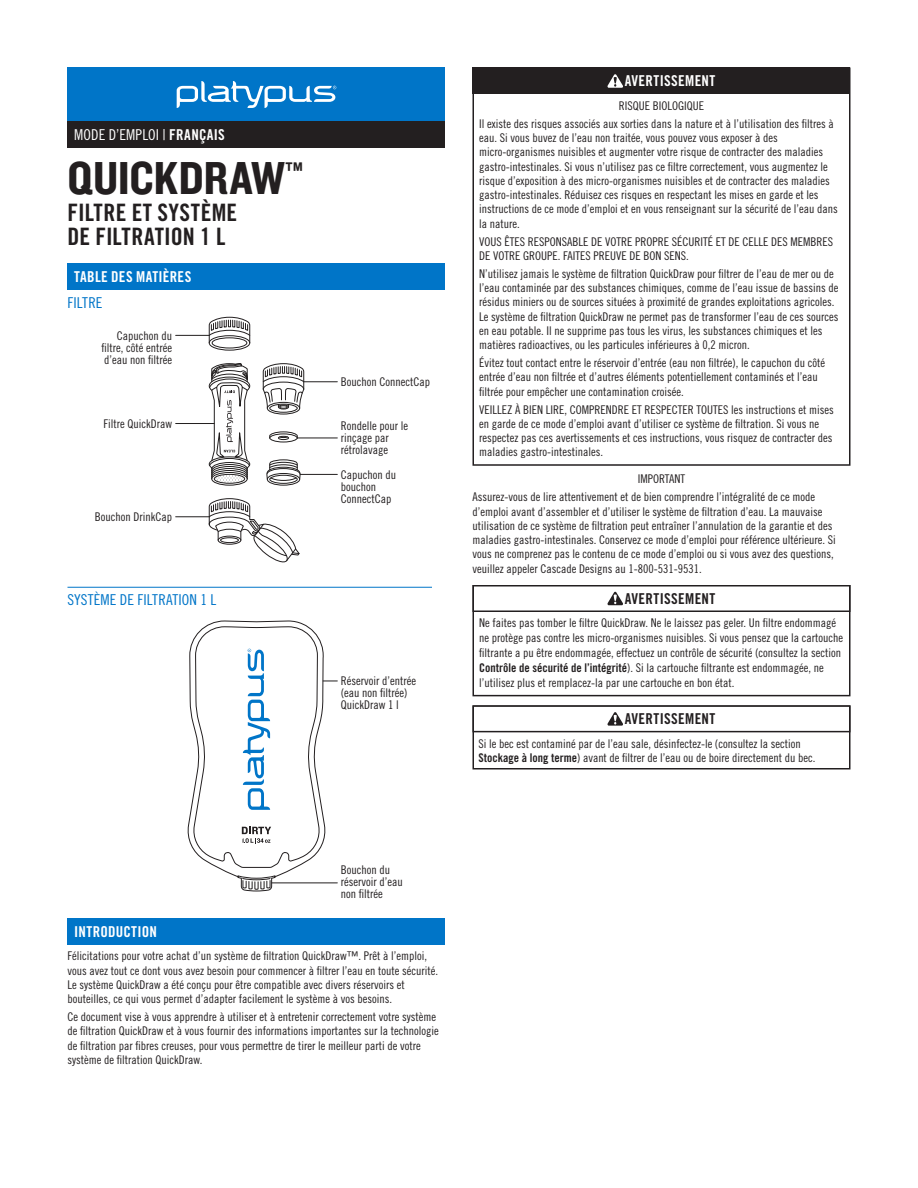
<style>
.page{position:relative;width:918px;height:1188px;background:#fff}
.page>*{position:absolute;margin:0;border:0;box-sizing:border-box;transform-origin:0 0}
.t1{font:48px "Knockout 50 Welterweight";color:#231f20}
.t2{font:24px/24px "Trade Gothic LT Std Bd Cn 20";letter-spacing:.005em;color:#231f20}
.t3{font:15px "Trade Gothic LT Std Bd Cn 20";letter-spacing:.02em;color:#fff}
.t4{font:15px "Trade Gothic LT Std Cn 18";letter-spacing:.01em;color:#0075c8}
.t5{font:15px "Trade Gothic LT Std Bd Cn 20";letter-spacing:.02em;color:#231f20}
.t6{font:15px "Trade Gothic LT Std Cn 18";letter-spacing:.01em;color:#fff}
.t7{font:12px/14.2px "Trade Gothic LT Std Cn 18";color:#231f20}
.s1{font-family:"Trade Gothic LT Std Bd Cn 20"}
</style>
<div class="page">
<svg style="left:208px;top:316px;width:42px;height:28px"></svg>
<div style="left:209px;top:335px;width:41px;height:16px;border:1px solid #231f20;border-radius:50%"></div>
<div style="left:212px;top:338px;width:35px;height:10px;border:1px solid #231f20;border-radius:50%"></div>
<div style="left:267px;top:473px;width:33px;height:13px;border:1px solid #221f1f;border-radius:50%"></div>
<div style="left:270px;top:475px;width:27px;height:9px;border:1px solid #221f1f;border-radius:50%"></div>
<svg style="left:266px;top:459px;width:35px;height:22px"></svg>
<div style="left:278px;top:436px;width:11px;height:4px;border:1px solid #221f1f;border-radius:50%"></div>
<div style="left:269px;top:434px;width:29px;height:8px;border:1px solid #221f1f;border-radius:50%"></div>
<svg style="left:269px;top:431px;width:29px;height:8px"></svg>
<div style="left:267px;top:402px;width:33px;height:12px;border:1px solid #221f1f;border-radius:50%"></div>
<div style="left:270px;top:404px;width:27px;height:8px;border:1px solid #221f1f;border-radius:50%"></div>
<svg style="left:263px;top:363px;width:41px;height:46px"></svg>
<div style="left:211px;top:472px;width:37px;height:14px;border:1px solid #221f1f;border-radius:50%"></div>
<div style="left:214px;top:474px;width:31px;height:9px;border:1px solid #221f1f;border-radius:50%"></div>
<svg style="left:209px;top:363px;width:42px;height:117px"></svg>
<hr style="left:304px;top:381px;width:33px;height:1px;background:#221f1f">
<hr style="left:300px;top:474px;width:37px;height:1px;background:#221f1f">
<hr style="left:297px;top:438px;width:40px;height:1px;background:#221f1f">
<hr style="left:176px;top:423px;width:38px;height:1px;background:#221f1f">
<hr style="left:176px;top:516px;width:33px;height:1px;background:#221f1f">
<hr style="left:176px;top:335px;width:33px;height:1px;background:#221f1f">
<svg style="left:186px;top:498px;width:151px;height:394px"></svg>
<hr style="left:272px;top:883px;width:65px;height:1px;background:#221f1f">
<div style="left:68px;top:68px;width:378px;height:54px;background:#0075c8"></div>
<svg style="left:177px;top:81px;width:159px;height:27px"></svg>
<div style="left:68px;top:122px;width:378px;height:26px;background:#231f20"></div>
<div style="left:68px;top:918px;width:378px;height:27px;background:#0075c8"></div>
<div style="left:68px;top:263px;width:378px;height:27px;background:#0075c8"></div>
<hr style="left:68px;top:587px;width:364px;height:1px;background:#0075c8">
<svg style="left:472px;top:68px;width:378px;height:398px"></svg>
<svg style="left:608px;top:74px;width:15px;height:14px"></svg>
<svg style="left:472px;top:585px;width:378px;height:111px"></svg>
<svg style="left:472px;top:705px;width:378px;height:65px"></svg>
<p class="t6" style="left:74px;top:126px;width:152px">MODE D’EMPLOI | <span class="s1">FRANÇAIS</span></p>
<h1 class="t1" style="left:68px;top:146px;width:238px">QUICKDRAW<sup>™</sup></h1>
<h2 class="t2" style="left:68px;top:200px;width:171px">FILTRE ET SYSTÈME<br>DE FILTRATION 1 L</h2>
<p class="t3" style="left:74px;top:268px;width:119px">TABLE DES MATIÈRES</p>
<p class="t4" style="left:68px;top:294px;width:36px">FILTRE</p>
<p class="t7" style="left:102px;top:329px;width:72px;line-height:12px;text-align:justify;text-indent:15px">Capuchon du filtre, côté entrée d’eau non filtrée</p>
<p class="t7" style="left:104px;top:416px;width:70px">Filtre QuickDraw</p>
<p class="t7" style="left:95px;top:510px;width:79px">Bouchon DrinkCap</p>
<p class="t4" style="left:68px;top:591px;width:150px">SYSTÈME DE FILTRATION 1 L</p>
<p class="t7" style="left:341px;top:375px;width:91px">Bouchon ConnectCap</p>
<p class="t7" style="left:341px;top:420px;width:69px;line-height:12px">Rondelle pour le rinçage par rétrolavage</p>
<p class="t7" style="left:341px;top:468px;width:57px;line-height:12px">Capuchon du bouchon<br>ConnectCap</p>
<p class="t7" style="left:341px;top:675px;width:77px;line-height:12px">Réservoir d’entrée (eau non filtrée)<br>QuickDraw 1 l</p>
<p class="t3" style="left:625px;top:72px;width:92px">AVERTISSEMENT</p>
<p class="t7" style="left:479px;top:97px;width:356px;line-height:18px;text-indent:140px">RISQUE BIOLOGIQUE<br>Il existe des risques associés aux sorties dans la nature et à l’utilisation des filtres à</p>
<p class="t7" style="left:479px;top:131px;width:360px">eau. Si vous buvez de l’eau non traitée, vous pouvez vous exposer à des micro-organismes nuisibles et augmenter votre risque de contracter des maladies gastro-intestinales. Si vous n’utilisez pas ce filtre correctement, vous augmentez le risque d’exposition à des micro-organismes nuisibles et de contracter des maladies gastro-intestinales. Réduisez ces risques en respectant les mises en garde et les instructions de ce mode d’emploi et en vous renseignant sur la sécurité de l’eau dans la nature.</p>
<p class="t7" style="left:479px;top:234px;width:355px">VOUS ÊTES RESPONSABLE DE VOTRE PROPRE SÉCURITÉ ET DE CELLE DES MEMBRES<br>DE VOTRE GROUPE. FAITES PREUVE DE BON SENS.</p>
<p class="t7" style="left:479px;top:266px;width:361px">N’utilisez jamais le système de filtration QuickDraw pour filtrer de l’eau de mer ou de l’eau contaminée par des substances chimiques, comme de l’eau issue de bassins de résidus miniers ou de sources situées à proximité de grandes exploitations agricoles.<br>Le système de filtration QuickDraw ne permet pas de transformer l’eau de ces sources en eau potable. Il ne supprime pas tous les virus, les substances chimiques et les matières radioactives, ou les particules inférieures à 0,2 micron.</p>
<p class="t7" style="left:479px;top:356px;width:347px">Évitez tout contact entre le réservoir d’entrée (eau non filtrée), le capuchon du côté entrée d’eau non filtrée et d’autres éléments potentiellement contaminés et l’eau filtrée pour empêcher une contamination croisée.</p>
<p class="t7" style="left:479px;top:402px;width:356px">VEILLEZ À BIEN LIRE, COMPRENDRE ET RESPECTER TOUTES les instructions et mises en garde de ce mode d’emploi avant d’utiliser ce système de filtration. Si vous ne respectez pas ces avertissements et ces instructions, vous risquez de contracter des maladies gastro-intestinales.</p>
<p class="t7" style="left:473px;top:470px;width:344px;line-height:18px;text-indent:165px">IMPORTANT<br>Assurez-vous de lire attentivement et de bien comprendre l’intégralité de ce mode</p>
<p class="t7" style="left:473px;top:504px;width:365px">d’emploi avant d’assembler et d’utiliser le système de filtration d’eau. La mauvaise utilisation de ce système de filtration peut entraîner l’annulation de la garantie et des maladies gastro-intestinales. Conservez ce mode d’emploi pour référence ultérieure. Si vous ne comprenez pas le contenu de ce mode d’emploi ou si vous avez des questions, veuillez appeler Cascade Designs au 1-800-531-9531.</p>
<p class="t5" style="left:625px;top:589px;width:92px">AVERTISSEMENT</p>
<p class="t7" style="left:479px;top:616px;width:365px;line-height:15px">Ne faites pas tomber le filtre QuickDraw. Ne le laissez pas geler. Un filtre endommagé ne protège pas contre les micro-organismes nuisibles. Si vous pensez que la cartouche filtrante a pu être endommagée, effectuez un contrôle de sécurité (consultez la section <span class="s1">Contrôle de sécurité de l’intégrité</span>). Si la cartouche filtrante est endommagée, ne l’utilisez plus et remplacez-la par une cartouche en bon état.</p>
<p class="t5" style="left:625px;top:710px;width:92px">AVERTISSEMENT</p>
<p class="t7" style="left:478px;top:736px;width:339px">Si le bec est contaminé par de l’eau sale, désinfectez-le (consultez la section<br><span class="s1">Stockage à long terme</span>) avant de filtrer de l’eau ou de boire directement du bec.</p>
<p class="t7" style="left:341px;top:863px;width:63px;line-height:12px">Bouchon du réservoir d’eau non filtrée</p>
<p class="t3" style="left:74px;top:922px;width:84px">INTRODUCTION</p>
<p class="t7" style="left:68px;top:949px;width:372px">Félicitations pour votre achat d’un système de filtration QuickDraw™. Prêt à l’emploi, vous avez tout ce dont vous avez besoin pour commencer à filtrer l’eau en toute sécurité.<br>Le système QuickDraw a été conçu pour être compatible avec divers réservoirs et bouteilles, ce qui vous permet d’adapter facilement le système à vos besoins.</p>
<p class="t7" style="left:68px;top:1010px;width:373px">Ce document vise à vous apprendre à utiliser et à entretenir correctement votre système de filtration QuickDraw et à vous fournir des informations importantes sur la technologie de filtration par fibres creuses, pour vous permettre de tirer le meilleur parti de votre système de filtration QuickDraw.</p>
</div>
